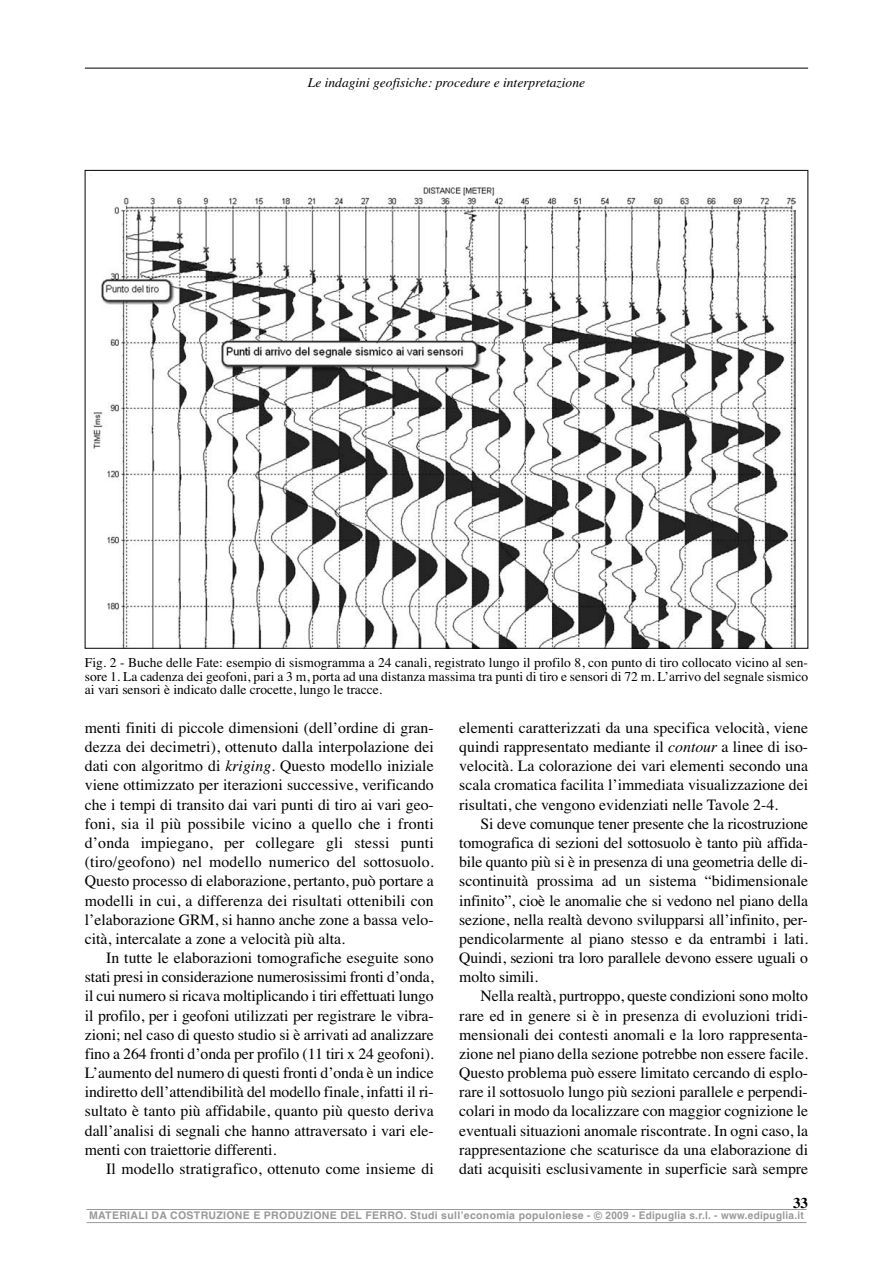
<style>
.page{position:relative;width:893px;height:1263px;background:#fff}
.page>*{position:absolute;margin:0;border:0;box-sizing:border-box;transform-origin:0 0}
.t1{font:15.75px "Times";color:#000}
.t2{font:700 15px "Times";color:#000}
.t3{font:13.5px/13.5px "Times";color:#000;text-align:justify}
.t4{font:italic 13.5px "Times";color:#000}
.t5{font:700 10.5px "Helvetica";letter-spacing:.03em;color:#999}
.s1{font-style:italic}
.s2{font-size:12px}
</style>
<div class="page">
<hr style="left:86px;top:1209px;width:720px;height:1px;background:#999">
<hr style="left:86px;top:1222px;width:720px;height:1px;background:#999">
<hr style="left:85px;top:68px;width:723px;height:1px;background:#000">
<img style="left:90px;top:174px;width:705px;height:473px">
<p class="t4" style="left:308px;top:77px;width:279px">Le indagini geofisiche: procedure e interpretazione</p>
<p class="t3" style="left:85px;top:657px;width:724px">Fig. 2 - Buche delle Fate: esempio di sismogramma a 24 canali, registrato lungo il profilo 8, con punto di tiro collocato vicino al sen&shy;sore 1. La cadenza dei geofoni, pari a 3 m, porta ad una distanza massima tra punti di tiro e sensori di 72 m. L’arrivo del segnale sismico ai vari sensori è indicato dalle crocette, lungo le tracce.</p>
<p class="t1" style="left:85px;top:722px;width:350px">menti finiti di piccole dimensioni (dell’ordine di gran-</p>
<p class="t1" style="left:85px;top:741px;width:350px">dezza dei decimetri), ottenuto dalla interpolazione dei</p>
<p class="t1" style="left:85px;top:760px;width:350px">dati con algoritmo di <span class="s1">kriging</span>. Questo modello iniziale</p>
<p class="t1" style="left:85px;top:779px;width:350px">viene ottimizzato per iterazioni successive, verificando</p>
<p class="t1" style="left:85px;top:799px;width:350px">che i tempi di transito dai vari punti di tiro ai vari geo-</p>
<p class="t1" style="left:85px;top:818px;width:350px">foni, sia il più possibile vicino a quello che i fronti</p>
<p class="t1" style="left:85px;top:837px;width:350px">d’onda impiegano, per collegare gli stessi punti</p>
<p class="t1" style="left:85px;top:856px;width:350px">(tiro/geofono) nel modello numerico del sottosuolo.</p>
<p class="t1" style="left:85px;top:875px;width:350px">Questo processo di elaborazione, pertanto, può portare a</p>
<p class="t1" style="left:85px;top:895px;width:350px">modelli in cui, a differenza dei risultati ottenibili con</p>
<p class="t1" style="left:85px;top:914px;width:350px">l’elaborazione GRM, si hanno anche zone a bassa velo-</p>
<p class="t1" style="left:85px;top:933px;width:262px">cità, intercalate a zone a velocità più alta.</p>
<p class="t1" style="left:106px;top:952px;width:329px">In tutte le elaborazioni tomografiche eseguite sono</p>
<p class="t1" style="left:85px;top:971px;width:350px">stati presi in considerazione numerosissimi fronti d’onda,</p>
<p class="t1" style="left:85px;top:990px;width:350px">il cui numero si ricava moltiplicando i tiri effettuati lungo</p>
<p class="t1" style="left:85px;top:1010px;width:350px">il profilo, per i geofoni utilizzati per registrare le vibra-</p>
<p class="t1" style="left:85px;top:1029px;width:350px">zioni; nel caso di questo studio si è arrivati ad analizzare</p>
<p class="t1" style="left:85px;top:1048px;width:350px">fino a 264 fronti d’onda per profilo (11 tiri x 24 geofoni).</p>
<p class="t1" style="left:85px;top:1067px;width:350px">L’aumento del numero di questi fronti d’onda è un indice</p>
<p class="t1" style="left:85px;top:1086px;width:350px">indiretto dell’attendibilità del modello finale, infatti il ri-</p>
<p class="t1" style="left:85px;top:1105px;width:350px">sultato è tanto più affidabile, quanto più questo deriva</p>
<p class="t1" style="left:85px;top:1125px;width:350px">dall’analisi di segnali che hanno attraversato i vari ele-</p>
<p class="t1" style="left:85px;top:1144px;width:193px">menti con traiettorie differenti.</p>
<p class="t1" style="left:106px;top:1163px;width:329px">Il modello stratigrafico, ottenuto come insieme di</p>
<p class="t1" style="left:459px;top:722px;width:350px">elementi caratterizzati da una specifica velocità, viene</p>
<p class="t1" style="left:459px;top:741px;width:350px">quindi rappresentato mediante il <span class="s1">contour</span> a linee di iso-</p>
<p class="t1" style="left:459px;top:760px;width:350px">velocità. La colorazione dei vari elementi secondo una</p>
<p class="t1" style="left:459px;top:779px;width:350px">scala cromatica facilita l’immediata visualizzazione dei</p>
<p class="t1" style="left:459px;top:799px;width:320px">risultati, che vengono evidenziati nelle Tavole 2-4.</p>
<p class="t1" style="left:480px;top:818px;width:329px">Si deve comunque tener presente che la ricostruzione</p>
<p class="t1" style="left:459px;top:837px;width:350px">tomografica di sezioni del sottosuolo è tanto più affida-</p>
<p class="t1" style="left:459px;top:856px;width:350px">bile quanto più si è in presenza di una geometria delle di-</p>
<p class="t1" style="left:459px;top:875px;width:350px">scontinuità prossima ad un sistema “bidimensionale</p>
<p class="t1" style="left:459px;top:895px;width:350px">infinito”, cioè le anomalie che si vedono nel piano della</p>
<p class="t1" style="left:459px;top:914px;width:350px">sezione, nella realtà devono svilupparsi all’infinito, per-</p>
<p class="t1" style="left:459px;top:933px;width:350px">pendicolarmente al piano stesso e da entrambi i lati.</p>
<p class="t1" style="left:459px;top:952px;width:350px">Quindi, sezioni tra loro parallele devono essere uguali o</p>
<p class="t1" style="left:459px;top:971px;width:80px">molto simili.</p>
<p class="t1" style="left:480px;top:990px;width:329px">Nella realtà, purtroppo, queste condizioni sono molto</p>
<p class="t1" style="left:459px;top:1010px;width:350px">rare ed in genere si è in presenza di evoluzioni tridi-</p>
<p class="t1" style="left:459px;top:1029px;width:350px">mensionali dei contesti anomali e la loro rappresenta-</p>
<p class="t1" style="left:459px;top:1048px;width:350px">zione nel piano della sezione potrebbe non essere facile.</p>
<p class="t1" style="left:459px;top:1067px;width:350px">Questo problema può essere limitato cercando di esplo-</p>
<p class="t1" style="left:459px;top:1086px;width:350px">rare il sottosuolo lungo più sezioni parallele e perpendi-</p>
<p class="t1" style="left:459px;top:1105px;width:350px">colari in modo da localizzare con maggior cognizione le</p>
<p class="t1" style="left:459px;top:1125px;width:350px">eventuali situazioni anomale riscontrate. In ogni caso, la</p>
<p class="t1" style="left:459px;top:1144px;width:350px">rappresentazione che scaturisce da una elaborazione di</p>
<p class="t1" style="left:459px;top:1163px;width:350px">dati acquisiti esclusivamente in superficie sarà sempre</p>
<p class="t2" style="left:793px;top:1198px;width:16px">33</p>
<p class="t5" style="left:89px;top:1212px;width:716px">MATERIALI DA COSTRUZIONE E PRODUZIONE DEL FERRO. Studi sullʼeconomia populoniese - <span class="s2">©</span> 2009 - Edipuglia s.r.l. - www.edipuglia.it</p>
</div>
